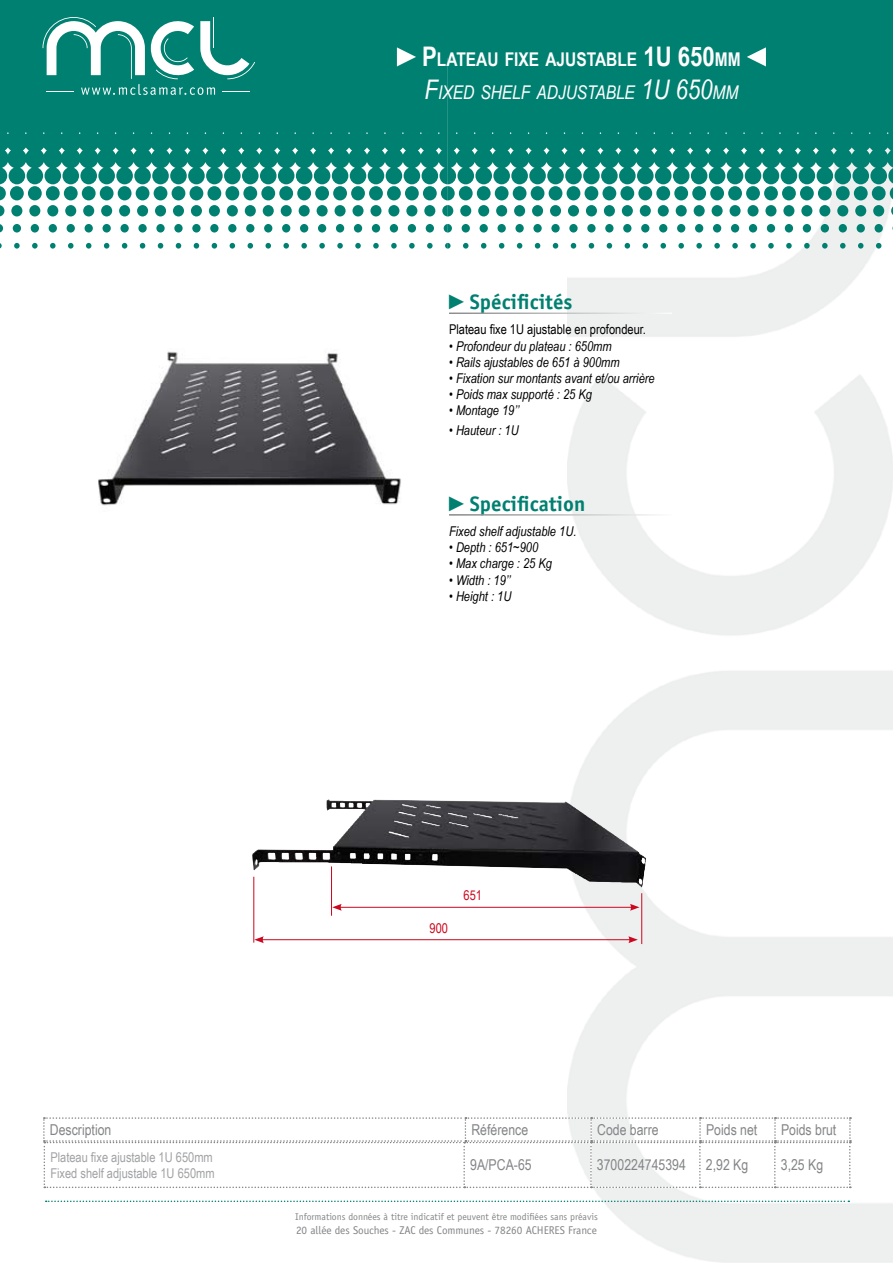
<style>
.page{position:relative;width:893px;height:1263px;background:#fff}
.page>*{position:absolute;margin:0;border:0;box-sizing:border-box;transform-origin:0 0}
.t1{font:700 21px "Officina Sans Std";color:#008071}
.t2{font:700 18.9px/32.4px "Arial Narrow";color:#fff}
.t3{font:15px "Arial Narrow";color:#848587}
.t4{font:italic 13.5px "Arial Narrow";color:#000}
.t5{font:13.5px/16.2px "Arial Narrow";color:#a1a2a4}
.t6{font:13.5px "Arial Narrow";color:#000}
.t7{font:13.5px "Arial Narrow";color:#cc071e}
.t8{font:11.25px "Officina Sans Std";letter-spacing:-.005em;color:#848587}
.t9{font:9.75px "Officina Sans Std";color:#848587}
.s1{font-size:27px}
.s2{font-weight:400;font-style:italic;font-size:27px}
.s3{font-weight:400;font-style:italic}
.s4{font-family:"Arial Narrow"}
</style>
<div class="page">
<img style="left:568px;top:249px;width:325px;height:1014px">
<svg style="left:0;top:58px;width:448px;height:191px;fill:#008071"></svg>
<svg style="left:448px;top:58px;width:445px;height:191px;fill:#008071"></svg>
<div style="left:0;top:0;width:893px;height:58px;background:#008071"></div>
<svg style="left:43px;top:17px;width:212px;height:78px"></svg>
<hr style="left:449px;top:313px;width:223px;height:1px;background:#fff">
<hr style="left:449px;top:515px;width:223px;height:1px;background:#fff">
<svg style="left:46px;top:1200px;width:803px;height:2px"></svg>
<svg style="left:43px;top:1117px;width:808px;height:71px"></svg>
<svg style="left:397px;top:47px;width:19px;height:19px"></svg>
<svg style="left:747px;top:47px;width:19px;height:19px"></svg>
<img style="left:98px;top:351px;width:303px;height:155px">
<img style="left:327px;top:799px;width:319px;height:89px">
<hr style="left:331px;top:866px;width:1px;height:50px;background:#cc071e">
<hr style="left:641px;top:893px;width:1px;height:51px;background:#cc071e">
<hr style="left:339px;top:907px;width:293px;height:1px;background:#cc071e">
<svg style="left:332px;top:904px;width:10px;height:7px"></svg>
<svg style="left:630px;top:904px;width:9px;height:7px"></svg>
<hr style="left:253px;top:877px;width:1px;height:66px;background:#cc071e">
<hr style="left:261px;top:939px;width:370px;height:1px;background:#cc071e">
<svg style="left:254px;top:936px;width:10px;height:7px"></svg>
<svg style="left:628px;top:936px;width:10px;height:7px"></svg>
<h2 class="t2" style="left:422px;top:43px;width:320px"><span class="s1">P</span>LATEAU FIXE AJUSTABLE <span class="s1">1U 650</span>MM<br><span class="s2">F</span><span class="s3">ixed shelf adjustable</span> <span class="s2">1U 650</span><span class="s3">mm</span></h2>
<h1 class="t1" style="left:449px;top:289px;width:125px"><span class="s4">►</span>Spécificités</h1>
<p class="t6" style="left:449px;top:320px;width:198px">Plateau fixe 1U ajustable en profondeur.</p>
<p class="t4" style="left:449px;top:336px;width:164px">• Profondeur du plateau : 650mm</p>
<p class="t4" style="left:449px;top:353px;width:172px">• Rails ajustables de 651 à 900mm</p>
<p class="t4" style="left:449px;top:369px;width:207px">• Fixation sur montants avant et/ou arrière</p>
<p class="t4" style="left:449px;top:385px;width:144px">• Poids max supporté : 25 Kg</p>
<p class="t4" style="left:449px;top:401px;width:72px">• Montage 19’’</p>
<p class="t4" style="left:449px;top:421px;width:71px">• Hauteur : 1U</p>
<h1 class="t1" style="left:449px;top:490px;width:138px"><span class="s4">►</span>Specification</h1>
<p class="t4" style="left:449px;top:522px;width:129px">Fixed shelf adjustable 1U.</p>
<p class="t4" style="left:449px;top:538px;width:91px">• Depth : 651~900</p>
<p class="t4" style="left:449px;top:554px;width:104px">• Max charge : 25 Kg</p>
<p class="t4" style="left:449px;top:570px;width:63px">• Width : 19’’</p>
<p class="t4" style="left:449px;top:587px;width:64px">• Height : 1U</p>
<p class="t7" style="left:430px;top:918px;width:20px">900</p>
<p class="t7" style="left:464px;top:885px;width:20px">651</p>
<p class="t3" style="left:50px;top:1119px;width:63px">Description</p>
<p class="t3" style="left:471px;top:1119px;width:58px">Référence</p>
<p class="t3" style="left:597px;top:1119px;width:63px">Code barre</p>
<p class="t3" style="left:706px;top:1119px;width:53px">Poids net</p>
<p class="t3" style="left:781px;top:1119px;width:57px">Poids brut</p>
<p class="t5" style="left:50px;top:1148px;width:166px">Plateau fixe ajustable 1U 650mm<br>Fixed shelf adjustable 1U 650mm</p>
<p class="t3" style="left:470px;top:1154px;width:63px">9A/PCA-65</p>
<p class="t3" style="left:597px;top:1154px;width:90px">3700224745394</p>
<p class="t3" style="left:706px;top:1154px;width:44px">2,92 Kg</p>
<p class="t3" style="left:781px;top:1154px;width:44px">3,25 Kg</p>
<p class="t9" style="left:295px;top:1211px;width:304px">Informations données à titre indicatif et peuvent être modifiées sans préavis</p>
<p class="t8" style="left:296px;top:1223px;width:302px">20 allée des Souches - ZAC des Communes - 78260 ACHERES France</p>
</div>
